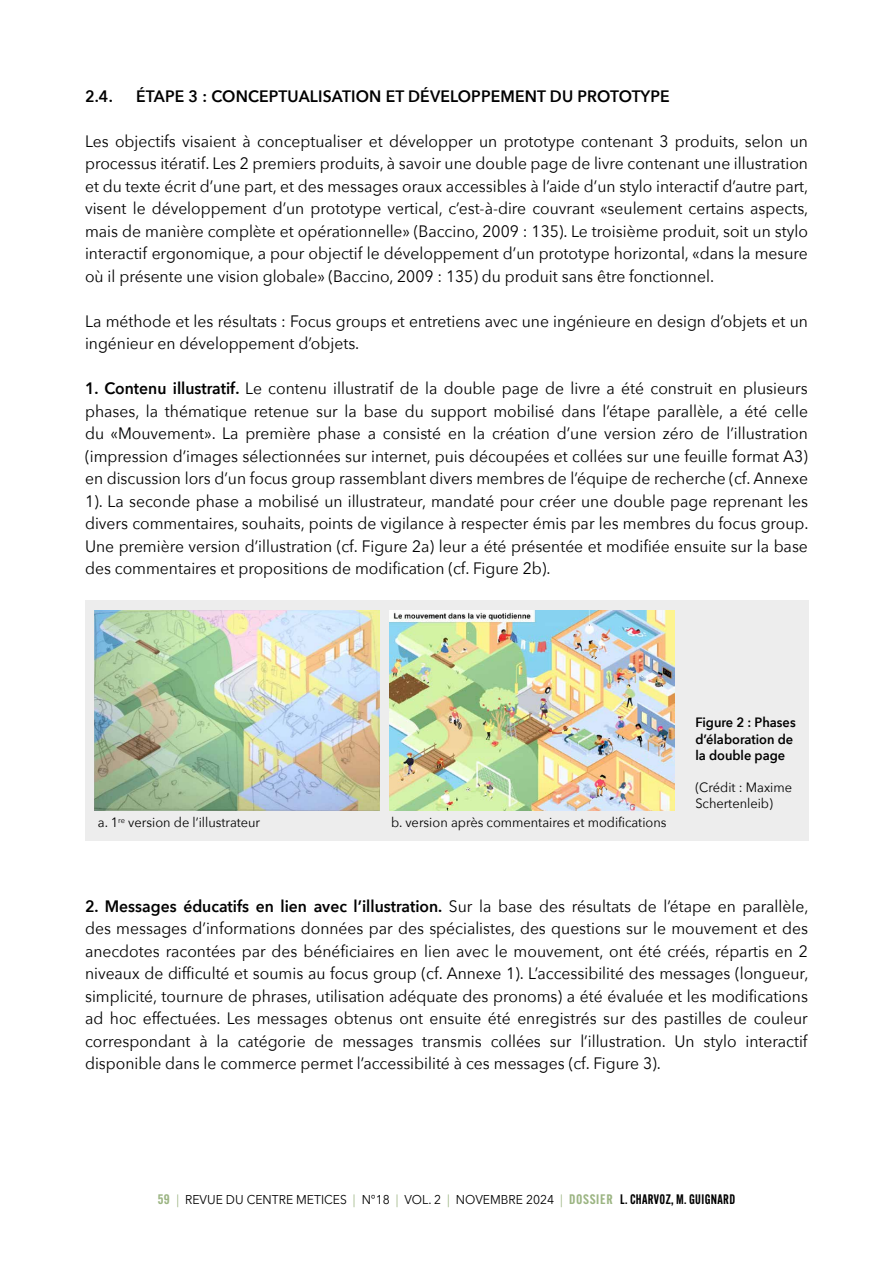
<style>
.page{position:relative;width:893px;height:1263px;background:#fff}
.page>*{position:absolute;margin:0;border:0;box-sizing:border-box;transform-origin:0 0}
.t1{font:16.5px/22.5px "Avenir Next";color:#000;text-align:justify;scale:.95 1}
.t2{font:600 16.5px "Avenir Next";letter-spacing:.01em;color:#000;scale:.95 1}
.t3{font:13.5px/16.2px "Avenir Next";color:#000;scale:.95 1}
.t4{font:600 13.5px/16.2px "Avenir Next";color:#000;scale:.95 1}
.t5{font:12.75px "Avenir Next";color:#000;scale:.95 1}
.s1{font-weight:600}
.s2{font-family:"Alternate Gothic Cond ATF";font-weight:600;font-size:13.5px;color:#9cb583}
.s3{color:#9cb583}
.s4{font-family:"Alternate Gothic Cond ATF";font-weight:600;font-size:13.5px}
</style>
<div class="page">
<div style="left:85px;top:600px;width:724px;height:241px;background:#ededed"></div>
<img style="left:95px;top:610px;width:284px;height:200px">
<img style="left:389px;top:610px;width:285px;height:200px">
<p class="t2" style="left:85px;top:82px;width:31px">2.4.</p>
<p class="t2" style="left:136px;top:82px;width:563px">ÉTAPE 3 : CONCEPTUALISATION ET DÉVELOPPEMENT DU PROTOTYPE</p>
<p class="t1" style="left:85px;top:129px;width:763px">Les objectifs visaient à conceptualiser et développer un prototype contenant 3 produits, selon un processus itératif. Les 2 premiers produits, à savoir une double page de livre contenant une illustration et du texte écrit d’une part, et des messages oraux accessibles à l’aide d’un stylo interactif d’autre part, visent le développement d’un prototype vertical, c’est-à-dire couvrant «seulement certains aspects, mais de manière complète et opérationnelle» (Baccino, 2009 : 135). Le troisième produit, soit un stylo interactif ergonomique, a pour objectif le développement d’un prototype horizontal, «dans la mesure où il présente une vision globale» (Baccino, 2009 : 135) du produit sans être fonctionnel.</p>
<p class="t1" style="left:85px;top:309px;width:762px">La méthode et les résultats : Focus groups et entretiens avec une ingénieure en design d’objets et un ingénieur en développement d’objets.</p>
<p class="t1" style="left:85px;top:376px;width:763px"><span class="s1">1. Contenu illustratif.</span> Le contenu illustratif de la double page de livre a été construit en plusieurs phases, la thématique retenue sur la base du support mobilisé dans l’étape parallèle, a été celle du «Mouvement». La première phase a consisté en la création d’une version zéro de l’illustration (impression d’images sélectionnées sur internet, puis découpées et collées sur une feuille format A3) en discussion lors d’un focus group rassemblant divers membres de l’équipe de recherche (cf. Annexe 1). La seconde phase a mobilisé un illustrateur, mandaté pour créer une double page reprenant les divers commentaires, souhaits, points de vigilance à respecter émis par les membres du focus group.<br>Une première version d’illustration (cf. Figure 2a) leur a été présentée et modifiée ensuite sur la base des commentaires et propositions de modification (cf. Figure 2b).</p>
<p class="t3" style="left:98px;top:814px;width:172px">a. 1<sup>re</sup> version de l’illustrateur</p>
<p class="t3" style="left:391px;top:814px;width:291px">b. version après commentaires et modifications</p>
<p class="t4" style="left:695px;top:714px;width:107px">Figure 2 : Phases d’élaboration de la double page</p>
<p class="t3" style="left:695px;top:779px;width:103px">(Crédit : Maxime<br>Schertenleib)</p>
<p class="t1" style="left:85px;top:894px;width:763px"><span class="s1">2. Messages éducatifs en lien avec l’illustration.</span> Sur la base des résultats de l’étape en parallèle, des messages d’informations données par des spécialistes, des questions sur le mouvement et des anecdotes racontées par des bénéficiaires en lien avec le mouvement, ont été créés, répartis en 2 niveaux de difficulté et soumis au focus group (cf. Annexe 1). L’accessibilité des messages (longueur, simplicité, tournure de phrases, utilisation adéquate des pronoms) a été évaluée et les modifications ad hoc effectuées. Les messages obtenus ont ensuite été enregistrés sur des pastilles de couleur correspondant à la catégorie de messages transmis collées sur l’illustration. Un stylo interactif disponible dans le commerce permet l’accessibilité à ces messages (cf. Figure 3).</p>
<p class="t5" style="left:158px;top:1189px;width:609px"><span class="s2">59</span> <span class="s3">|</span> REVUE DU CENTRE METICES <span class="s3">|</span> N°18 <span class="s3">|</span> VOL. 2 <span class="s3">|</span> NOVEMBRE 2024 <span class="s3">|</span> <span class="s2">DOSSIER</span> <span class="s4">L. CHARVOZ, M. GUIGNARD</span></p>
</div>
